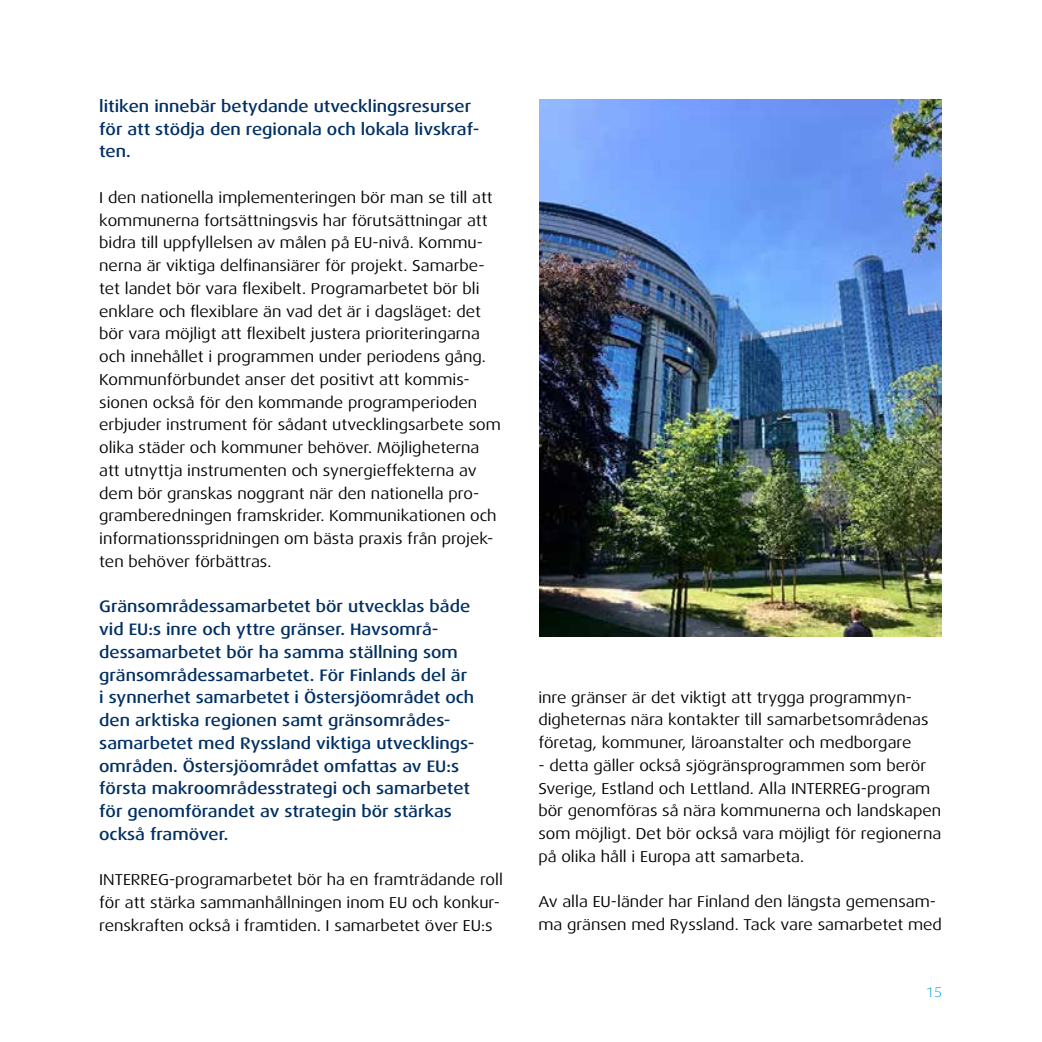
<style>
.page{position:relative;width:1042px;height:1042px;background:#fff}
.page>*{position:absolute;margin:0;border:0;box-sizing:border-box;transform-origin:0 0}
.Laatikkoon{font:500 16.62px/22.8px "Dax Wide";color:#002f63}
.leipäteksti_ei_sis{font:15.75px/22.8px "Dax Wide";color:#000}
.t1{font:300 14px "Dax Wide";color:#009fe3}
</style>
<div class="page">
<img style="left:539px;top:99px;width:403px;height:537px">
<p class="Laatikkoon" style="left:99px;top:95px;width:382px">litiken innebär betydande utvecklingsresurser för att stödja den regionala och lokala livskraf&shy;ten.</p>
<p class="leipäteksti_ei_sis" style="left:99px;top:186px;width:403px">I den nationella implementeringen bör man se till att kommunerna fortsättningsvis har förutsättningar att bidra till uppfyllelsen av målen på EU-nivå. Kommu&shy;nerna är viktiga delfinansiärer för projekt. Samarbe&shy;tet landet bör vara flexibelt. Programarbetet bör bli enklare och flexiblare än vad det är i dagsläget: det bör vara möjligt att flexibelt justera prioriteringarna och innehållet i programmen under periodens gång.<br>Kommunförbundet anser det positivt att kommis&shy;sionen också för den kommande programperioden erbjuder instrument för sådant utvecklingsarbete som olika städer och kommuner behöver. Möjligheterna att utnyttja instrumenten och synergieffekterna av dem bör granskas noggrant när den nationella pro&shy;gramberedningen framskrider. Kommunikationen och informationsspridningen om bästa praxis från projek&shy;ten behöver förbättras.</p>
<p class="Laatikkoon" style="left:99px;top:595px;width:377px">Gränsområdessamarbetet bör utvecklas både vid EU:s inre och yttre gränser. Havsområ&shy;dessamarbetet bör ha samma ställning som gränsområdessamarbetet. För Finlands del är i synnerhet samarbetet i Östersjöområdet och den arktiska regionen samt gränsområdes&shy;samarbetet med Ryssland viktiga utvecklings&shy;områden. Östersjöområdet omfattas av EU:s första makroområdesstrategi och samarbetet för genomförandet av strategin bör stärkas också framöver.</p>
<p class="leipäteksti_ei_sis" style="left:99px;top:869px;width:405px">INTERREG-programarbetet bör ha en framträdande roll för att stärka sammanhållningen inom EU och konkur&shy;renskraften också i framtiden. I samarbetet över EU:s</p>
<p class="leipäteksti_ei_sis" style="left:538px;top:686px;width:392px">inre gränser är det viktigt att trygga programmyn&shy;digheternas nära kontakter till samarbetsområdenas företag, kommuner, läroanstalter och medborgare</p>
<p class="leipäteksti_ei_sis" style="left:538px;top:754px;width:404px">- detta gäller också sjögränsprogrammen som berör Sverige, Estland och Lettland. Alla INTERREG-program bör genomföras så nära kommunerna och landskapen som möjligt. Det bör också vara möjligt för regionerna på olika håll i Europa att samarbeta.</p>
<p class="leipäteksti_ei_sis" style="left:538px;top:890px;width:405px">Av alla EU-länder har Finland den längsta gemensam&shy;ma gränsen med Ryssland. Tack vare samarbetet med</p>
<p class="t1" style="left:926px;top:984px;width:18px">15</p>
</div>
